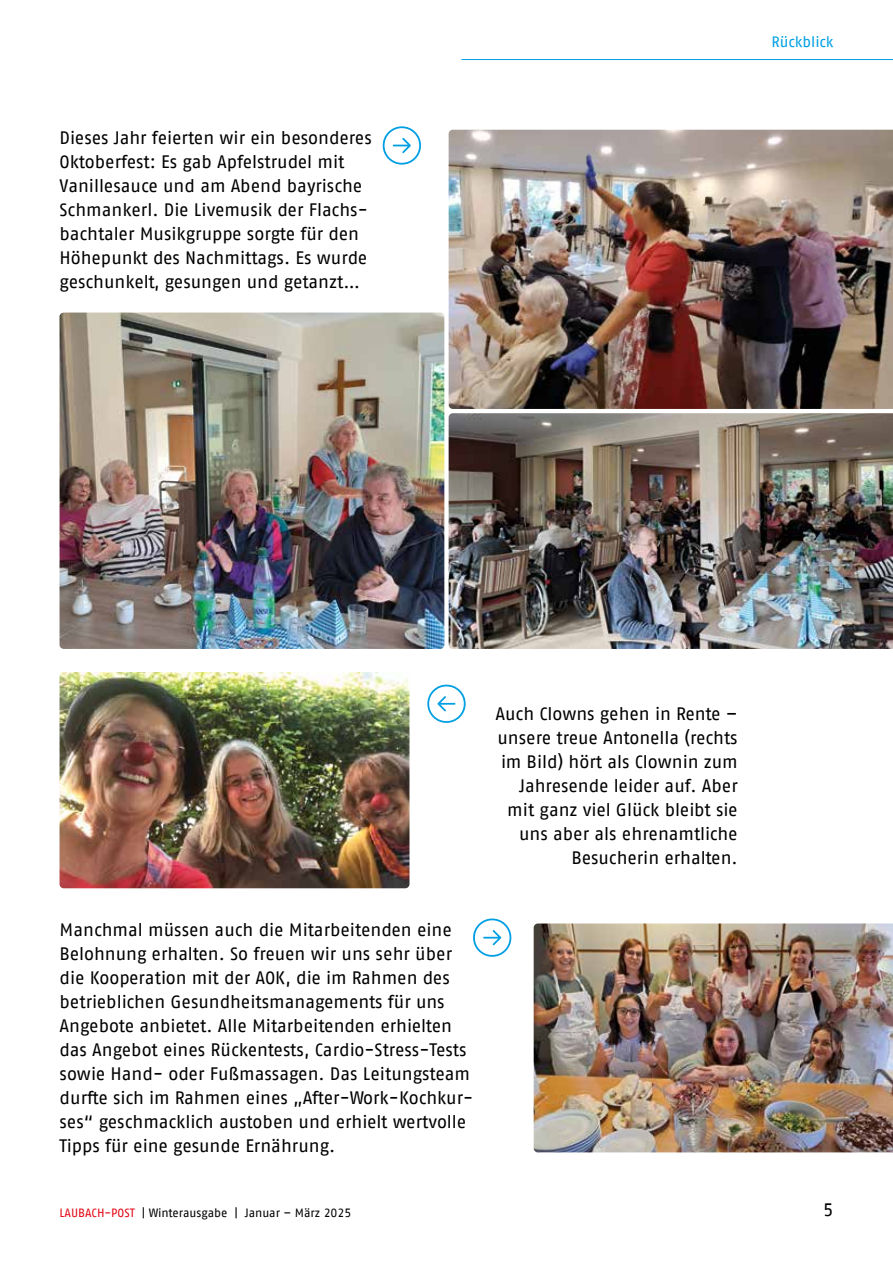
<style>
.page{position:relative;width:893px;height:1263px;background:#fff}
.page>*{position:absolute;margin:0;border:0;box-sizing:border-box;transform-origin:0 0}
.t1{font:18px/24px "AWO Fago Office";color:#000}
.t2{font:15px "AWO Fago Office";color:#009fe3}
.t3{font:12px "AWO Fago Office";color:#000}
.s1{color:#e30613}
</style>
<div class="page">
<hr style="left:461px;top:59px;width:432px;height:1px;background:#009fe3">
<img style="left:449px;top:130px;width:444px;height:279px">
<img style="left:449px;top:413px;width:444px;height:236px">
<img style="left:60px;top:313px;width:384px;height:336px">
<img style="left:60px;top:672px;width:349px;height:216px">
<img style="left:534px;top:923px;width:359px;height:229px">
<svg style="left:427px;top:685px;width:39px;height:38px"></svg>
<svg style="left:473px;top:918px;width:38px;height:39px"></svg>
<svg style="left:383px;top:126px;width:38px;height:39px"></svg>
<p class="t1" style="left:60px;top:126px;width:314px">Dieses Jahr feierten wir ein besonderes Oktoberfest: Es gab Apfelstrudel mit Vanillesauce und am Abend bayrische Schmankerl. Die Livemusik der Flachs&shy;bachtaler Musikgruppe sorgte für den Höhepunkt des Nachmittags. Es wurde geschunkelt, gesungen und getanzt…</p>
<p class="t2" style="left:771px;top:33px;width:64px">Rückblick</p>
<p class="t1" style="left:60px;top:918px;width:415px">Manchmal müssen auch die Mitarbeitenden eine Belohnung erhalten. So freuen wir uns sehr über die Kooperation mit der AOK, die im Rahmen des betrieblichen Gesundheitsmanagements für uns Angebote anbietet. Alle Mitarbeitenden erhielten das Angebot eines Rückentests, Cardio-Stress-Tests sowie Hand- oder Fußmassagen. Das Leitungsteam durfte sich im Rahmen eines „After-Work-Kochkur&shy;ses“ geschmacklich austoben und erhielt wertvolle Tipps für eine gesunde Ernährung.</p>
<p class="t1" style="left:496px;top:702px;width:244px;text-align:right">Auch Clowns gehen in Rente – unsere treue Antonella (rechts im Bild) hört als Clownin zum<br>Jahresende leider auf. Aber mit ganz viel Glück bleibt sie uns aber als ehrenamtliche<br>Besucherin erhalten.</p>
<p class="t3" style="left:60px;top:1205px;width:293px"><span class="s1">LAUBACH-POST</span> | Winterausgabe | Januar – März 2025</p>
<p class="t1" style="left:823px;top:1197px;width:12px">5</p>
</div>
